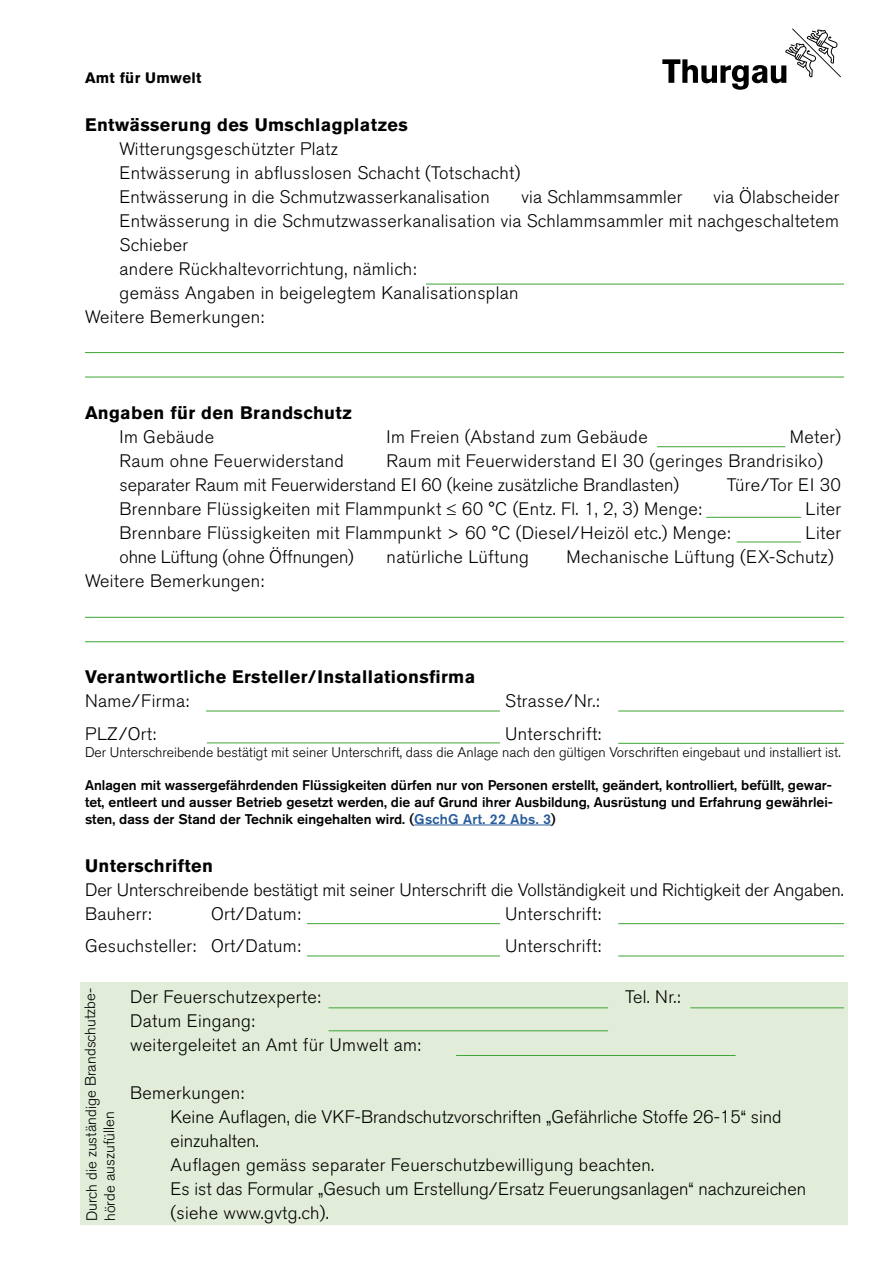
<style>
.page{position:relative;width:893px;height:1263px;background:#fff}
.page>*{position:absolute;margin:0;border:0;box-sizing:border-box;transform-origin:0 0}
.t1{font:300 18px/24px "Akzidenz Grotesk BQ";letter-spacing:.02em;color:#000}
.t2{font:300 18px/24px "Akzidenz Grotesk BQ";color:#000}
.t3{font:700 18px "Akzidenz Grotesk BQ";letter-spacing:.02em;color:#000}
.t4{font:300 18px/24px "Akzidenz Grotesk BQ";letter-spacing:-.005em;color:#000}
.t5{font:300 18px "Akzidenz Grotesk BQ";letter-spacing:-.01em;color:#000}
.t6{font:300 15px/17.5px "Akzidenz Grotesk BQ";color:#000}
.t7{font:700 15px "Akzidenz Grotesk BQ";letter-spacing:.02em;color:#000}
.t8{font:500 13.95px/16.8px "Akzidenz Grotesk BQ";color:#000;text-align:justify}
.t9{font:300 13.95px "Akzidenz Grotesk BQ";color:#000}
.s1{color:#275b9b}
</style>
<div class="page">
<svg style="left:662px;top:29px;width:179px;height:61px"></svg>
<div style="left:80px;top:982px;width:767px;height:243px;background:#e2edd9"></div>
<hr style="left:414px;top:825px;width:137px;height:1px;background:#275b9b">
<hr style="left:426px;top:284px;width:418px;height:1px;background:#3fa535">
<hr style="left:85px;top:377px;width:759px;height:1px;background:#3fa535">
<hr style="left:85px;top:352px;width:759px;height:1px;background:#3fa535">
<hr style="left:657px;top:446px;width:128px;height:1px;background:#3fa535">
<hr style="left:706px;top:517px;width:95px;height:1px;background:#3fa535">
<hr style="left:737px;top:542px;width:64px;height:1px;background:#3fa535">
<hr style="left:85px;top:641px;width:759px;height:1px;background:#3fa535">
<hr style="left:85px;top:617px;width:759px;height:1px;background:#3fa535">
<hr style="left:206px;top:711px;width:294px;height:1px;background:#3fa535">
<hr style="left:618px;top:711px;width:226px;height:1px;background:#3fa535">
<hr style="left:207px;top:743px;width:293px;height:1px;background:#3fa535">
<hr style="left:307px;top:923px;width:193px;height:1px;background:#3fa535">
<hr style="left:307px;top:956px;width:193px;height:1px;background:#3fa535">
<hr style="left:328px;top:1007px;width:280px;height:1px;background:#3fa535">
<hr style="left:690px;top:1007px;width:154px;height:1px;background:#3fa535">
<hr style="left:328px;top:1030px;width:280px;height:1px;background:#3fa535">
<hr style="left:456px;top:1055px;width:280px;height:1px;background:#3fa535">
<hr style="left:618px;top:743px;width:226px;height:1px;background:#3fa535">
<hr style="left:618px;top:923px;width:226px;height:1px;background:#3fa535">
<hr style="left:618px;top:956px;width:226px;height:1px;background:#3fa535">
<p class="t7" style="left:85px;top:69px;width:118px">Amt für Umwelt</p>
<p class="t3" style="left:85px;top:115px;width:324px">Entwässerung des Umschlagplatzes</p>
<p class="t1" style="left:120px;top:137px;width:402px">Witterungsgeschützter Platz<br>Entwässerung in abflusslosen Schacht (Totschacht)<br>Entwässerung in die Schmutzwasserkanalisation</p>
<p class="t1" style="left:522px;top:185px;width:162px">via Schlammsammler</p>
<p class="t1" style="left:714px;top:185px;width:127px">via Ölabscheider</p>
<p class="t1" style="left:120px;top:209px;width:721px">Entwässerung in die Schmutzwasserkanalisation via Schlammsammler mit nachgeschaltetem</p>
<p class="t1" style="left:120px;top:233px;width:70px">Schieber</p>
<p class="t1" style="left:120px;top:257px;width:298px">andere Rückhaltevorrichtung, nämlich:</p>
<p class="t1" style="left:120px;top:281px;width:400px">gemäss Angaben in beigelegtem Kanalisationsplan</p>
<p class="t1" style="left:85px;top:305px;width:181px">Weitere Bemerkungen:</p>
<p class="t3" style="left:85px;top:403px;width:268px">Angaben für den Brandschutz</p>
<p class="t1" style="left:120px;top:425px;width:96px">Im Gebäude</p>
<p class="t1" style="left:387px;top:425px;width:263px">Im Freien (Abstand zum Gebäude</p>
<p class="t1" style="left:790px;top:425px;width:53px">Meter)</p>
<p class="t1" style="left:120px;top:449px;width:226px">Raum ohne Feuerwiderstand</p>
<p class="t2" style="left:120px;top:449px;width:705px;text-indent:267px">Raum mit Feuerwiderstand EI 30 (geringes Brandrisiko) separater Raum mit Feuerwiderstand EI 60 (keine zusätzliche Brandlasten)</p>
<p class="t1" style="left:727px;top:473px;width:116px">Türe/Tor EI 30</p>
<p class="t1" style="left:120px;top:497px;width:584px">Brennbare Flüssigkeiten mit Flammpunkt ≤ 60 °C (Entz. Fl. 1, 2, 3) Menge:</p>
<p class="t1" style="left:806px;top:497px;width:37px">Liter</p>
<p class="t1" style="left:120px;top:521px;width:612px">Brennbare Flüssigkeiten mit Flammpunkt &gt; 60 °C (Diesel/Heizöl etc.) Menge:</p>
<p class="t1" style="left:806px;top:521px;width:37px">Liter</p>
<p class="t5" style="left:120px;top:547px;width:236px">ohne Lüftung (ohne Öffnungen)</p>
<p class="t1" style="left:387px;top:545px;width:144px">natürliche Lüftung</p>
<p class="t1" style="left:567px;top:545px;width:269px">Mechanische Lüftung (EX-Schutz)</p>
<p class="t1" style="left:85px;top:569px;width:181px">Weitere Bemerkungen:</p>
<p class="t3" style="left:85px;top:666px;width:392px">Verantwortliche Ersteller/Installationsfirma</p>
<p class="t1" style="left:85px;top:689px;width:106px">Name/Firma:</p>
<p class="t1" style="left:505px;top:689px;width:96px">Strasse/Nr.:</p>
<p class="t1" style="left:85px;top:722px;width:73px">PLZ/Ort:</p>
<p class="t1" style="left:505px;top:722px;width:98px">Unterschrift:</p>
<p class="t9" style="left:85px;top:744px;width:757px">Der Unterschreibende bestätigt mit seiner Unterschrift, dass die Anlage nach den gültigen Vorschriften eingebaut und installiert ist.</p>
<p class="t8" style="left:85px;top:776px;width:749px">Anlagen mit wassergefährdenden Flüssigkeiten dürfen nur von Personen erstellt, geändert, kontrolliert, befüllt, gewar&shy;tet, entleert und ausser Betrieb gesetzt werden, die auf Grund ihrer Ausbildung, Ausrüstung und Erfahrung gewährlei&shy;sten, dass der Stand der Technik eingehalten wird. (<span class="s1">GschG Art. 22 Abs. 3</span>)</p>
<p class="t3" style="left:85px;top:855px;width:129px">Unterschriften</p>
<p class="t4" style="left:85px;top:878px;width:760px">Der Unterschreibende bestätigt mit seiner Unterschrift die Vollständigkeit und Richtigkeit der Angaben.<br>Bauherr:</p>
<p class="t1" style="left:211px;top:902px;width:91px">Ort/Datum:</p>
<p class="t1" style="left:505px;top:902px;width:98px">Unterschrift:</p>
<p class="t1" style="left:85px;top:934px;width:217px">Gesuchsteller: Ort/Datum:</p>
<p class="t1" style="left:505px;top:934px;width:98px">Unterschrift:</p>
<p class="t6" style="left:84px;top:1222px;width:235px;rotate:-91deg">Durch die zuständige Brandschutzbe&shy;hörde auszufüllen</p>
<p class="t1" style="left:130px;top:986px;width:192px">Der Feuerschutzexperte:</p>
<p class="t1" style="left:625px;top:986px;width:57px">Tel. Nr.:</p>
<p class="t1" style="left:130px;top:1010px;width:292px">Datum Eingang:<br>weitergeleitet an Amt für Umwelt am:</p>
<p class="t2" style="left:171px;top:1082px;width:637px;text-indent:-40px">Bemerkungen:<br>Keine Auflagen, die VKF-Brandschutzvorschriften „Gefährliche Stoffe 26-15“ sind einzuhalten.<br>Auflagen gemäss separater Feuerschutzbewilligung beachten.<br>Es ist das Formular „Gesuch um Erstellung/Ersatz Feuerungsanlagen“ nachzureichen (siehe www.gvtg.ch).</p>
</div>
